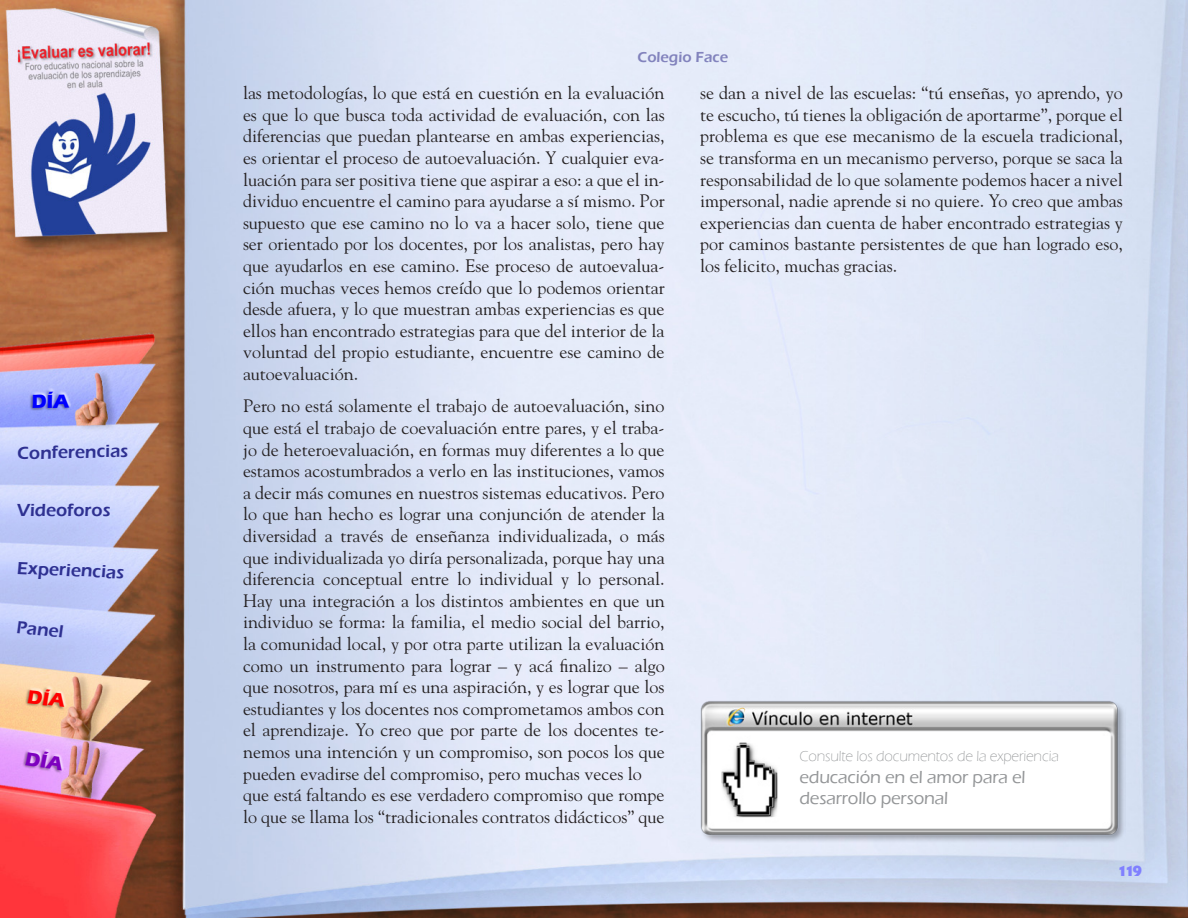
<style>
.page{position:relative;width:1188px;height:918px;background:#fff}
.page>*{position:absolute;margin:0;border:0;box-sizing:border-box;transform-origin:0 0}
.texto_corrido{font:18px/21.6px "Goudy";color:#231f20;text-align:justify}
.t1{font:500 18px/21.6px "Eras ITC";letter-spacing:-.01em;color:#949698}
.t2{font:600 18px "Eras ITC";color:#2e3091}
.t3{font:300 15px "Eras ITC";letter-spacing:-.01em;color:#949698}
.t4{font:600 15px "Eras ITC";color:#8283bd}
.t5{font:700 15px "Delta";color:#8080ff}
</style>
<div class="page">
<img style="left:0;top:0;width:1188px;height:918px">
<img style="left:700px;top:700px;width:426px;height:143px">
<svg style="left:17px;top:375px;width:154px;height:64px;background:#b0a3c3"></svg>
<img style="left:0;top:658px;width:173px;height:175px">
<p class="t2" style="left:17px;top:443px;width:112px;rotate:-1deg">Conferencias</p>
<p class="t2" style="left:17px;top:500px;width:95px">Videoforos</p>
<p class="t2" style="left:17px;top:558px;width:109px;rotate:2deg">Experiencias</p>
<p class="t2" style="left:17px;top:617px;width:49px;rotate:5deg">Panel</p>
<p class="t4" style="left:638px;top:48px;width:92px">Colegio Face</p>
<p class="texto_corrido" style="left:243px;top:82px;width:423px">las metodologías, lo que está en cuestión en la evaluación es que lo que busca toda actividad de evaluación, con las diferencias que puedan plantearse en ambas experiencias, es orientar el proceso de autoevaluación. Y cualquier eva&shy;luación para ser positiva tiene que aspirar a eso: a que el in&shy;dividuo encuentre el camino para ayudarse a sí mismo. Por supuesto que ese camino no lo va a hacer solo, tiene que ser orientado por los docentes, por los analistas, pero hay que ayudarlos en ese camino. Ese proceso de autoevalua&shy;ción muchas veces hemos creído que lo podemos orientar desde afuera, y lo que muestran ambas experiencias es que ellos han encontrado estrategias para que del interior de la voluntad del propio estudiante, encuentre ese camino de autoevaluación.</p>
<p class="texto_corrido" style="left:243px;top:395px;width:423px;text-align:left">Pero no está solamente el trabajo de autoevaluación, sino que está el trabajo de coevaluación entre pares, y el traba&shy;jo de heteroevaluación, en formas muy diferentes a lo que estamos acostumbrados a verlo en las instituciones, vamos a decir más comunes en nuestros sistemas educativos. Pero lo que han hecho es lograr una conjunción de atender la diversidad a través de enseñanza individualizada, o más que individualizada yo diría personalizada, porque hay una diferencia conceptual entre lo individual y lo personal.<br>Hay una integración a los distintos ambientes en que un individuo se forma: la familia, el medio social del barrio, la comunidad local, y por otra parte utilizan la evaluación como un instrumento para lograr – y acá finalizo – algo que nosotros, para mí es una aspiración, y es lograr que los estudiantes y los docentes nos comprometamos ambos con el aprendizaje. Yo creo que por parte de los docentes te&shy;nemos una intención y un compromiso, son pocos los que pueden evadirse del compromiso, pero muchas veces lo que está faltando es ese verdadero compromiso que rompe lo que se llama los “tradicionales contratos didácticos” que</p>
<p class="texto_corrido" style="left:700px;top:82px;width:424px">se dan a nivel de las escuelas: “tú enseñas, yo aprendo, yo te escucho, tú tienes la obligación de aportarme”, porque el problema es que ese mecanismo de la escuela tradicional, se transforma en un mecanismo perverso, porque se saca la responsabilidad de lo que solamente podemos hacer a nivel impersonal, nadie aprende si no quiere. Yo creo que ambas experiencias dan cuenta de haber encontrado estrategias y por caminos bastante persistentes de que han logrado eso, los felicito, muchas gracias.</p>
<p class="t3" style="left:800px;top:748px;width:261px">Consulte los documentos de la experiencia</p>
<p class="t1" style="left:800px;top:766px;width:228px">educación en el amor para el desarrollo personal</p>
<p class="t5" style="left:1118px;top:862px;width:26px">119</p>
</div>
